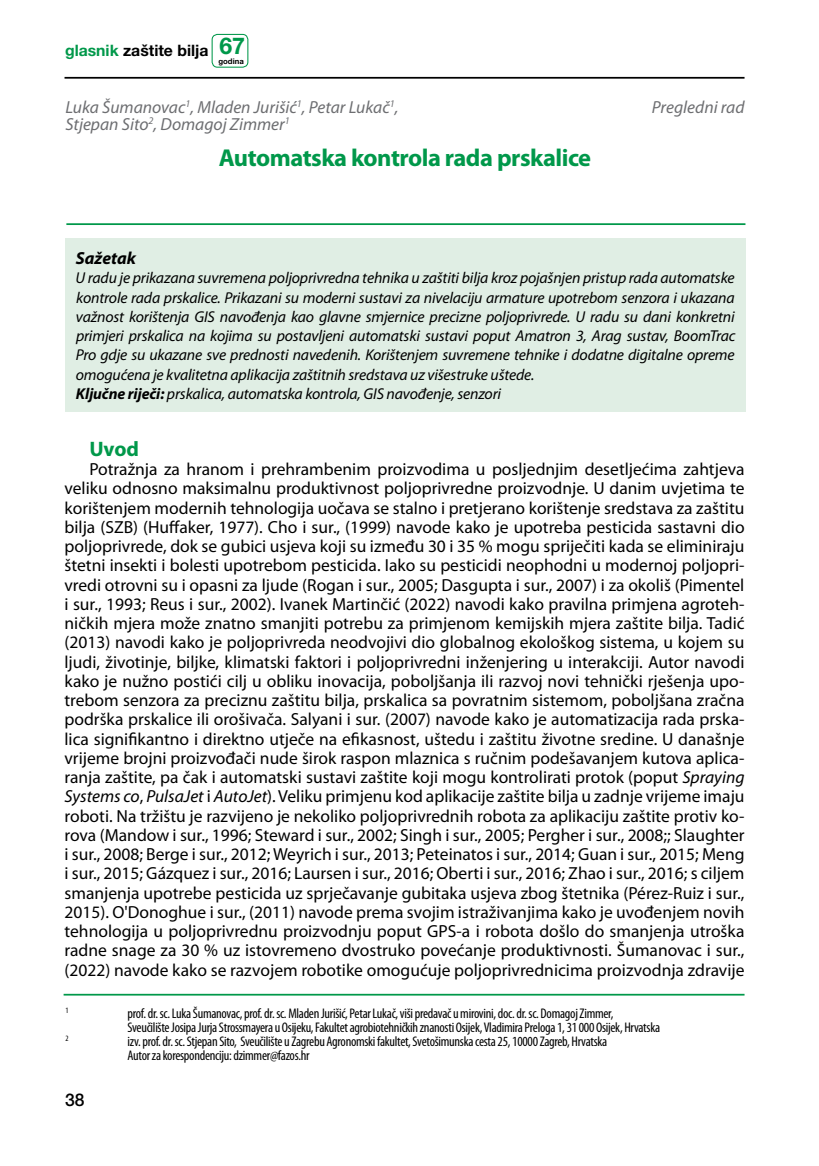
<style>
.page{position:relative;width:819px;height:1166px;background:#fff}
.page>*{position:absolute;margin:0;border:0;box-sizing:border-box;transform-origin:0 0}
.t1{font:700 24.5px "Myriad Pro";letter-spacing:-.02em;color:#00984a}
.t2{font:700 21px "Myriad Pro";color:#00984a}
.t3{font:17.5px/19.2px "Myriad Pro";color:#000;text-align:justify}
.t4{font:italic 17.5px "Myriad Pro";color:#6d6e71}
.t5{font:italic 700 17.5px "Myriad Pro";color:#000}
.t6{font:500 17.5px "Helvetica Neue LT Pro";color:#000}
.t7{font:italic 15.75px/19.2px "Myriad Pro";letter-spacing:-.01em;color:#000}
.t8{font:700 15.75px "Helvetica Neue LT Pro";color:#000}
.t9{font:condensed 14px/14px "Myriad Pro";letter-spacing:-.02em;color:#000}
.t10{font:condensed 8.22px "Myriad Pro";color:#000}
.t11{font:700 7.7px "Helvetica Neue LT Pro";color:#000}
.s1{color:#00984a}
.s2{font-size:23.1px;color:#00984a}
.s3{font-weight:700}
.s4{font-style:italic}
</style>
<div class="page">
<hr style="left:64px;top:77px;width:680px;height:2px;background:#000">
<div style="left:211px;top:34px;width:37px;height:34px;border:1px solid #00984a;border-radius:5px"></div>
<hr style="left:66px;top:223px;width:679px;height:2px;background:#00984a">
<div style="left:65px;top:238px;width:680px;height:174px;background:#e0eee4"></div>
<hr style="left:64px;top:994px;width:680px;height:1px;background:#00984a">
<p class="t8" style="left:65px;top:41px;width:181px"><span class="s1">glasnik</span> zaštite bilja <span class="s2">67</span></p>
<p class="t11" style="left:218px;top:56px;width:27px">godina</p>
<p class="t4" style="left:65px;top:96px;width:334px">Luka Šumanovac<sup>1</sup>, Mladen Jurišić<sup>1</sup>, Petar Lukač<sup>1</sup>,</p>
<p class="t4" style="left:652px;top:96px;width:94px">Pregledni rad</p>
<p class="t4" style="left:65px;top:113px;width:226px">Stjepan Sito<sup>2</sup>, Domagoj Zimmer<sup>1</sup></p>
<h1 class="t1" style="left:219px;top:142px;width:374px">Automatska kontrola rada prskalice</h1>
<p class="t5" style="left:76px;top:247px;width:62px">Sažetak</p>
<p class="t7" style="left:76px;top:268px;width:661px">U radu je prikazana suvremena poljoprivredna tehnika u zaštiti bilja kroz pojašnjen pristup rada automatske kontrole rada prskalice. Prikazani su moderni sustavi za nivelaciju armature upotrebom senzora i ukazana važnost korištenja GIS navođenja kao glavne smjernice precizne poljoprivrede. U radu su dani konkretni primjeri prskalica na kojima su postavljeni automatski sustavi poput Amatron 3, Arag sustav, BoomTrac Pro gdje su ukazane sve prednosti navedenih. Korištenjem suvremene tehnike i dodatne digitalne opreme omogućena je kvalitetna aplikacija zaštitnih sredstava uz višestruke uštede.<br><span class="s3">Ključne riječi:</span> prskalica, automatska kontrola, GIS navođenje, senzori</p>
<p class="t2" style="left:89px;top:435px;width:51px">Uvod</p>
<p class="t3" style="left:64px;top:459px;width:681px;text-indent:25px">Potražnja za hranom i prehrambenim proizvodima u posljednjim desetljećima zahtjeva veliku odnosno maksimalnu produktivnost poljoprivredne proizvodnje. U danim uvjetima te korištenjem modernih tehnologija uočava se stalno i pretjerano korištenje sredstava za zaštitu bilja (SZB) (Huffaker, 1977). Cho i sur., (1999) navode kako je upotreba pesticida sastavni dio poljoprivrede, dok se gubici usjeva koji su između 30 i 35 % mogu spriječiti kada se eliminiraju štetni insekti i bolesti upotrebom pesticida. Iako su pesticidi neophodni u modernoj poljopri&shy;vredi otrovni su i opasni za ljude (Rogan i sur., 2005; Dasgupta i sur., 2007) i za okoliš (Pimentel i sur., 1993; Reus i sur., 2002). Ivanek Martinčić (2022) navodi kako pravilna primjena agroteh&shy;ničkih mjera može znatno smanjiti potrebu za primjenom kemijskih mjera zaštite bilja. Tadić (2013) navodi kako je poljoprivreda neodvojivi dio globalnog ekološkog sistema, u kojem su ljudi, životinje, biljke, klimatski faktori i poljoprivredni inženjering u interakciji. Autor navodi kako je nužno postići cilj u obliku inovacija, poboljšanja ili razvoj novi tehnički rješenja upo&shy;trebom senzora za preciznu zaštitu bilja, prskalica sa povratnim sistemom, poboljšana zračna podrška prskalice ili orošivača. Salyani i sur. (2007) navode kako je automatizacija rada prska&shy;lica signifikantno i direktno utječe na efikasnost, uštedu i zaštitu životne sredine. U današnje vrijeme brojni proizvođači nude širok raspon mlaznica s ručnim podešavanjem kutova aplica&shy;ranja zaštite, pa čak i automatski sustavi zaštite koji mogu kontrolirati protok (poput <span class="s4">Spraying Systems co</span>, <span class="s4">PulsaJet</span> i <span class="s4">AutoJet</span>). Veliku primjenu kod aplikacije zaštite bilja u zadnje vrijeme imaju roboti. Na tržištu je razvijeno je nekoliko poljoprivrednih robota za aplikaciju zaštite protiv ko&shy;rova (Mandow i sur., 1996; Steward i sur., 2002; Singh i sur., 2005; Pergher i sur., 2008;; Slaughter i sur., 2008; Berge i sur., 2012; Weyrich i sur., 2013; Peteinatos i sur., 2014; Guan i sur., 2015; Meng i sur., 2015; Gázquez i sur., 2016; Laursen i sur., 2016; Oberti i sur., 2016; Zhao i sur., 2016; s ciljem smanjenja upotrebe pesticida uz sprječavanje gubitaka usjeva zbog štetnika (Pérez-Ruiz i sur., 2015). O'Donoghue i sur., (2011) navode prema svojim istraživanjima kako je uvođenjem novih tehnologija u poljoprivrednu proizvodnju poput GPS-a i robota došlo do smanjenja utroška radne snage za 30 % uz istovremeno dvostruko povećanje produktivnosti. Šumanovac i sur., (2022) navode kako se razvojem robotike omogućuje poljoprivrednicima proizvodnja zdravije</p>
<p class="t10" style="left:65px;top:1005px;width:5px">1</p>
<p class="t9" style="left:127px;top:1006px;width:534px">prof. dr. sc. Luka Šumanovac, prof. dr. sc. Mladen Jurišić, Petar Lukač, viši predavač u mirovini, doc. dr. sc. Domagoj Zimmer,<br>Sveučilište Josipa Jurja Strossmayera u Osijeku, Fakultet agrobiotehničkih znanosti Osijek, Vladimira Preloga 1, 31 000 Osijek, Hrvatska</p>
<p class="t10" style="left:66px;top:1033px;width:5px">2</p>
<p class="t9" style="left:127px;top:1034px;width:481px">izv. prof. dr. sc. Stjepan Sito, Sveučilište u Zagrebu Agronomski fakultet, Svetošimunska cesta 25, 10000 Zagreb, Hrvatska<br>Autor za korespondenciju: dzimmer@fazos.hr</p>
<p class="t6" style="left:65px;top:1090px;width:21px">38</p>
</div>
